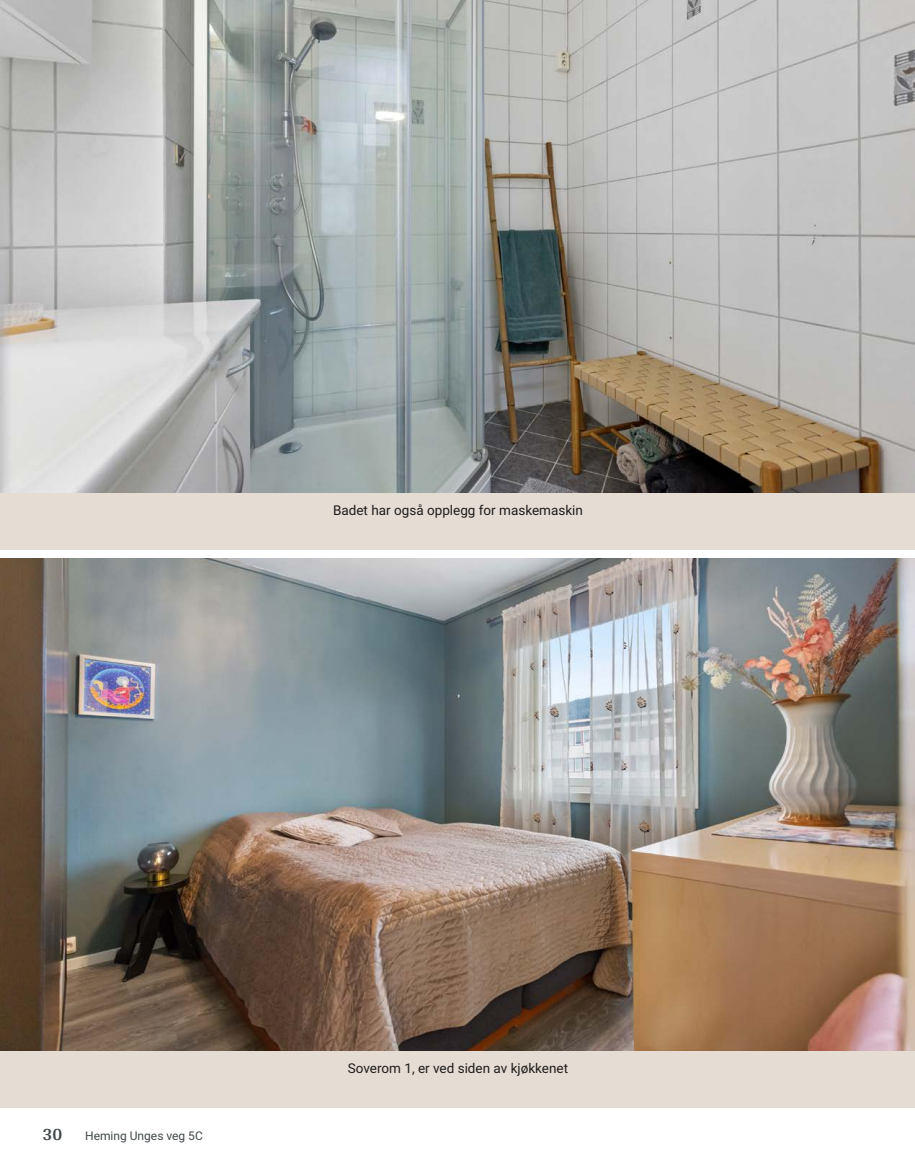
<style>
.page{position:relative;width:915px;height:1172px;background:#fff}
.page>*{position:absolute;margin:0;border:0;box-sizing:border-box;transform-origin:0 0}
.t1{font:700 18px "Arya";color:#414749}
.t2{font:13.5px "Roboto Vitec";color:#1d1d1b}
.t3{font:12px "Roboto Vitec";color:#414749}
</style>
<div class="page">
<div style="left:0;top:492px;width:914px;height:58px;background:#e5dcd4"></div>
<div style="left:0;top:1050px;width:914px;height:58px;background:#e5dcd4"></div>
<img style="left:0;top:0;width:914px;height:492px">
<img style="left:0;top:558px;width:914px;height:492px">
<hr style="left:914px;top:492px;width:1px;height:58px;background:#e5dcd4">
<hr style="left:914px;top:1050px;width:1px;height:58px;background:#e5dcd4">
<p class="t2" style="left:333px;top:501px;width:251px">Badet har også opplegg for maskemaskin</p>
<h1 class="t1" style="left:43px;top:1123px;width:21px">30</h1>
<p class="t3" style="left:85px;top:1127px;width:119px">Heming Unges veg 5C</p>
<p class="t2" style="left:348px;top:1059px;width:222px">Soverom 1, er ved siden av kjøkkenet</p>
</div>
